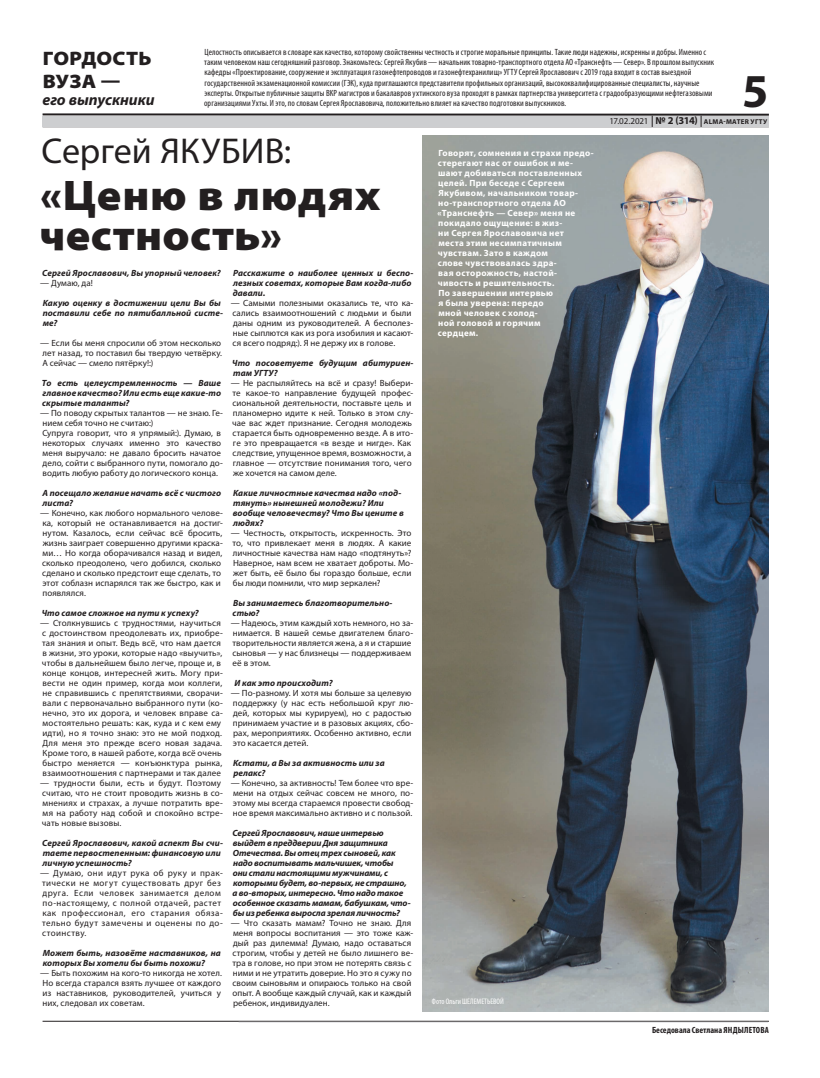
<style>
.page{position:relative;width:820px;height:1078px;background:#fff}
.page>*{position:absolute;margin:0;border:0;box-sizing:border-box;transform-origin:0 0}
.t1{font:700 47.4px "Myriad Pro";color:#231f20}
.t2{font:900 semi-expanded 43px/40px "Myriad Pro";letter-spacing:.015em;color:#231f20}
.t3{font:36px "Myriad Pro";color:#231f20}
.t4{font:900 semi-expanded 19.5px/22.3px "Myriad Pro";letter-spacing:.01em;color:#231f20}
.t5{font:italic 700 15.8px "Myriad Pro";color:#231f20}
.t6{font:9px/10px "Myriad Pro";letter-spacing:.01em;color:#231f20}
.t7{font:condensed 9px/10px "Myriad Pro";letter-spacing:.005em;color:#231f20}
.t8{font:italic 700 9px/10px "Myriad Pro";letter-spacing:.01em;color:#231f20}
.t9{font:700 9px/10px "Myriad Pro";letter-spacing:.03em;color:#fff}
.t10{font:italic 700 9px/10px "Myriad Pro";letter-spacing:-.01em;color:#231f20}
.t11{font:9px/10px "Myriad Pro";letter-spacing:.045em;color:#231f20}
.t12{font:700 condensed 9px "Myriad Pro";color:#231f20}
.t13{font:condensed 8px "Myriad Pro";color:#fff}
.t14{font:700 7px "Myriad Pro";letter-spacing:.04em;color:#231f20}
.s1{font-weight:400;font-size:9px}
.s2{font-size:10.5px}
</style>
<div class="page">
<hr style="left:43px;top:113px;width:725px;height:3px;background:#231f20">
<div style="left:43px;top:116px;width:725px;height:11px;background:#cdced0"></div>
<hr style="left:43px;top:1020px;width:725px;height:1px;background:#231f20">
<hr style="left:238px;top:1021px;width:529px;height:1px;background:#e4e5e7">
<img style="left:422px;top:135px;width:345px;height:875px">
<h3 class="t4" style="left:43px;top:48px;width:110px">ГОРДОСТЬ<br>ВУЗА —</h3>
<h3 class="t5" style="left:42px;top:90px;width:114px">его выпускники</h3>
<p class="t7" style="left:204px;top:47px;width:511px">Целостность описывается в словаре как качество, которому свойственны честность и строгие моральные принципы. Такие люди надежны, искренны и добры. Именно с таким человеком наш сегодняшний разговор. Знакомьтесь: Сергей Якубив — начальник товарно-транспортного отдела АО «Транснефть — Север». В прошлом выпускник кафедры «Проектирование, сооружение и эксплуатация газонефтепроводов и газонефтехранилищ» УГТУ Сергей Ярославович с 2019 года входит в состав выездной государственной экзаменационной комиссии (ГЭК), куда приглашаются представители профильных организаций, высококвалифицированные специалисты, научные эксперты. Открытые публичные защиты ВКР магистров и бакалавров ухтинского вуза проходят в рамках партнерства университета с градообразующими нефтегазовыми организациями Ухты. И это, по словам Сергея Ярославовича, положительно влияет на качество подготовки выпускников.</p>
<h1 class="t1" style="left:741px;top:60px;width:28px">5</h1>
<p class="t14" style="left:609px;top:117px;width:159px"><span class="s1">17.02.2021</span> <span class="s2">№ 2 (314)</span> ALMA-MATER УГТУ</p>
<h3 class="t3" style="left:42px;top:128px;width:251px">Сергей ЯКУБИВ:</h3>
<h2 class="t2" style="left:39px;top:175px;width:342px">«Ценю в людях честность»</h2>
<p class="t8" style="left:42px;top:267px;width:180px">Сергей Ярославович, Вы упорный человек?</p>
<p class="t6" style="left:40px;top:277px;width:54px">— Думаю, да!</p>
<p class="t8" style="left:43px;top:297px;width:182px">Какую оценку в достижении цели Вы бы поставили себе по пятибалльной систе&shy;ме?</p>
<p class="t6" style="left:40px;top:337px;width:183px;text-align:justify">— Если бы меня спросили об этом несколько лет назад, то поставил бы твердую четвёрку.<br>А сейчас — смело пятёрку!:)</p>
<p class="t8" style="left:42px;top:377px;width:180px;text-align:justify">То есть целеустремленность — Ваше главное качество? Или есть еще какие-то скрытые таланты?</p>
<p class="t6" style="left:40px;top:407px;width:184px">— По поводу скрытых талантов — не знаю. Ге&shy;нием себя точно не считаю:)<br>Супруга говорит, что я упрямый:). Думаю, в некоторых случаях именно это качество меня выручало: не давало бросить начатое дело, сойти с выбранного пути, помогало до&shy;водить любую работу до логического конца.</p>
<p class="t8" style="left:42px;top:487px;width:180px">А посещало желание начать всё с чистого листа?</p>
<p class="t6" style="left:40px;top:507px;width:184px">— Конечно, как любого нормального челове&shy;ка, который не останавливается на достиг&shy;нутом. Казалось, если сейчас всё бросить, жизнь заиграет совершенно другими краска&shy;ми… Но когда оборачивался назад и видел, сколько преодолено, чего добился, сколько сделано и сколько предстоит еще сделать, то этот соблазн испарялся так же быстро, как и появлялся.</p>
<p class="t8" style="left:42px;top:607px;width:159px">Что самое сложное на пути к успеху?</p>
<p class="t6" style="left:40px;top:617px;width:184px">— Столкнувшись с трудностями, научиться с достоинством преодолевать их, приобре&shy;тая знания и опыт. Ведь всё, что нам дается в жизни, это уроки, которые надо «выучить», чтобы в дальнейшем было легче, проще и, в конце концов, интересней жить. Могу при&shy;вести не один пример, когда мои коллеги, не справившись с препятствиями, сворачи&shy;вали с первоначально выбранного пути (ко&shy;нечно, это их дорога, и человек вправе са&shy;мостоятельно решать: как, куда и с кем ему идти), но я точно знаю: это не мой подход.<br>Для меня это прежде всего новая задача.<br>Кроме того, в нашей работе, когда всё очень быстро меняется — конъюнктура рынка, взаимоотношения с партнерами и так далее</p>
<p class="t6" style="left:40px;top:777px;width:184px">— трудности были, есть и будут. Поэтому считаю, что не стоит проводить жизнь в со&shy;мнениях и страхах, а лучше потратить вре&shy;мя на работу над собой и спокойно встре&shy;чать новые вызовы.</p>
<p class="t8" style="left:42px;top:837px;width:182px">Сергей Ярославович, какой аспект Вы счи&shy;таете первостепенным: финансовую или личную успешность?</p>
<p class="t11" style="left:40px;top:867px;width:184px">— Думаю, они идут рука об руку и прак&shy;тически не могут существовать друг без друга. Если человек занимается делом по-настоящему, с полной отдачей, растет как профессионал, его старания обяза&shy;тельно будут замечены и оценены по до&shy;стоинству.</p>
<p class="t8" style="left:43px;top:947px;width:179px">Может быть, назовёте наставников, на которых Вы хотели бы быть похожи?</p>
<p class="t6" style="left:40px;top:967px;width:183px;text-align:justify">— Быть похожим на кого-то никогда не хотел.<br>Но всегда старался взять лучшее от каждого из наставников, руководителей, учиться у них, следовал их советам.</p>
<p class="t8" style="left:233px;top:267px;width:182px">Расскажите о наиболее ценных и беспо&shy;лезных советах, которые Вам когда-либо давали.</p>
<p class="t6" style="left:231px;top:297px;width:184px">— Самыми полезными оказались те, что ка&shy;сались взаимоотношений с людьми и были даны одним из руководителей. А бесполез&shy;ные сыплются как из рога изобилия и касают&shy;ся всего подряд:). Я не держу их в голове.</p>
<p class="t8" style="left:232px;top:357px;width:183px">Что посоветуете будущим абитуриен&shy;там УГТУ?</p>
<p class="t6" style="left:231px;top:377px;width:184px">— Не распыляйтесь на всё и сразу! Выбери&shy;те какое-то направление будущей профес&shy;сиональной деятельности, поставьте цель и планомерно идите к ней. Только в этом слу&shy;чае вас ждет признание. Сегодня молодежь старается быть одновременно везде. А в ито&shy;ге это превращается «в везде и нигде». Как следствие, упущенное время, возможности, а главное — отсутствие понимания того, чего же хочется на самом деле.</p>
<p class="t8" style="left:232px;top:487px;width:172px">Какие личностные качества надо «под&shy;тянуть» нынешней молодежи? Или вообще человечеству? Что Вы цените в людях?</p>
<p class="t6" style="left:230px;top:527px;width:184px">— Честность, открытость, искренность. Это то, что привлекает меня в людях. А какие личностные качества нам надо «подтянуть»?<br>Наверное, нам всем не хватает доброты. Мо&shy;жет быть, её было бы гораздо больше, если бы люди помнили, что мир зеркален?</p>
<p class="t8" style="left:232px;top:597px;width:161px">Вы занимаетесь благотворительно&shy;стью?</p>
<p class="t6" style="left:230px;top:617px;width:184px">— Надеюсь, этим каждый хоть немного, но за&shy;нимается. В нашей семье двигателем благо&shy;творительности является жена, а я и старшие сыновья — у нас близнецы — поддерживаем её в этом.</p>
<p class="t8" style="left:234px;top:677px;width:100px">И как это происходит?</p>
<p class="t6" style="left:230px;top:687px;width:184px">— По-разному. И хотя мы больше за целевую поддержку (у нас есть небольшой круг лю&shy;дей, которых мы курируем), но с радостью принимаем участие и в разовых акциях, сбо&shy;рах, мероприятиях. Особенно активно, если это касается детей.</p>
<p class="t8" style="left:233px;top:757px;width:153px">Кстати, а Вы за активность или за релакс?</p>
<p class="t6" style="left:230px;top:777px;width:184px;text-align:justify">— Конечно, за активность! Тем более что вре&shy;мени на отдых сейчас совсем не много, по&shy;этому мы всегда стараемся провести свобод&shy;ное время максимально активно и с пользой.</p>
<p class="t10" style="left:232px;top:827px;width:179px">Сергей Ярославович, наше интервью выйдет в преддверии Дня защитника Отечества. Вы отец трех сыновей, как надо воспитывать мальчишек, чтобы<br>они стали настоящими мужчинами, с которыми будет, во-первых, не страшно, а во-вторых, интересно. Что надо такое особенное сказать мамам, бабушкам, что&shy;бы из ребенка выросла зрелая личность?</p>
<p class="t6" style="left:230px;top:917px;width:184px">— Что сказать мамам? Точно не знаю. Для меня вопросы воспитания — это тоже каж&shy;дый раз дилемма! Думаю, надо оставаться строгим, чтобы у детей не было лишнего ве&shy;тра в голове, но при этом не потерять связь с ними и не утратить доверие. Но это я сужу по своим сыновьям и опираюсь только на свой опыт. А вообще каждый случай, как и каждый ребенок, индивидуален.</p>
<p class="t9" style="left:437px;top:147px;width:158px">Говорят, сомнения и страхи предо&shy;стерегают нас от ошибок и ме&shy;шают добиваться поставленных целей. При беседе с Сергеем<br>Якубивом, начальником товар&shy;но-транспортного отдела АО «Транснефть — Север» меня не покидало ощущение: в жиз-<br>ни Сергея Ярославовича нет<br>места этим несимпатичным чувствам. Зато в каждом<br>слове чувствовалась здра-<br>вая осторожность, настой&shy;чивость и решительность.<br>По завершении интервью<br>я была уверена: передо<br>мной человек с холод-<br>ной головой и горячим<br>сердцем.</p>
<p class="t13" style="left:432px;top:996px;width:73px">Фото Ольги ШЕЛЕМЕТЬЕВОЙ</p>
<p class="t12" style="left:651px;top:1024px;width:118px">Беседовала Светлана ЯНДЫЛЕТОВА</p>
</div>
